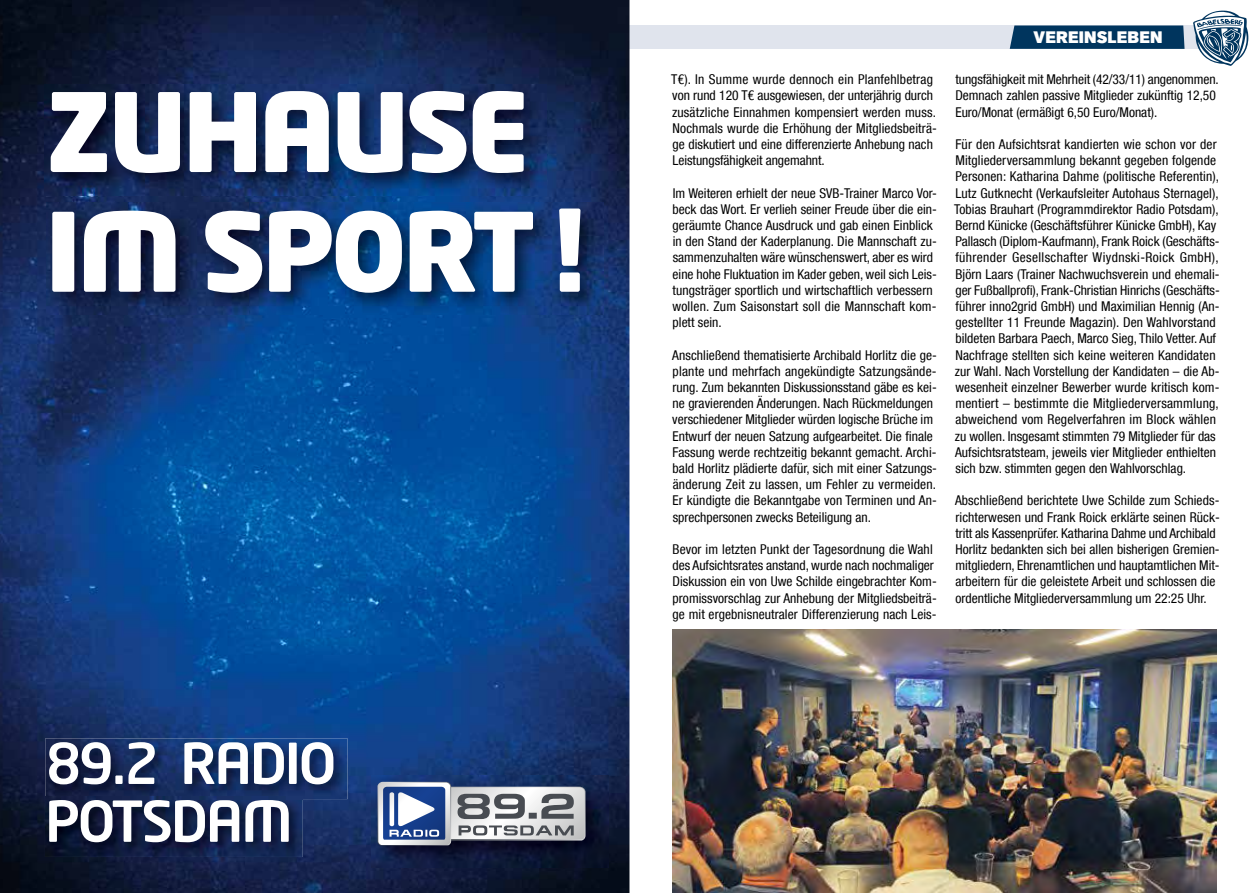
<style>
.page{position:relative;width:1259px;height:893px;background:#fff}
.page>*{position:absolute;margin:0;border:0;box-sizing:border-box;transform-origin:0 0}
.t1{font:900 107.7px/119.7px "Neo Tech Std";letter-spacing:-.04em;color:#fff}
.t2{font:500 55.65px/57.9px "Neo Tech Std";letter-spacing:-.04em;color:#fff}
.t3{font:800 16.5px "Akzid Grtsk Next";letter-spacing:.01em;color:#fff}
.t4{font:condensed 13.5px/16.2px "Helvetica Neue LT Com";letter-spacing:.005em;color:#000}
</style>
<div class="page">
<div style="left:43px;top:26px;width:1173px;height:23px;background:#e0e4ed"></div>
<img style="left:0;top:0;width:629px;height:893px">
<img style="left:44px;top:85px;width:502px;height:110px">
<img style="left:46px;top:202px;width:557px;height:113px">
<img style="left:45px;top:738px;width:302px;height:61px">
<img style="left:45px;top:799px;width:258px;height:58px">
<img style="left:45px;top:796px;width:258px;height:3px">
<img style="left:371px;top:775px;width:237px;height:93px">
<svg style="left:377px;top:782px;width:208px;height:63px"></svg>
<div style="left:1009px;top:26px;width:175px;height:23px;background:#00355e"></div>
<svg style="left:1193px;top:11px;width:55px;height:55px"></svg>
<img style="left:672px;top:630px;width:544px;height:263px">
<h1 class="t1" style="left:45px;top:69px;width:542px">ZUHAUSE<br>IM SPORT !</h1>
<h2 class="t2" style="left:45px;top:733px;width:293px">89.2 RADIO<br>POTSDAM</h2>
<p class="t4" style="left:671px;top:71px;width:267px">T€). In Summe wurde dennoch ein Planfehlbetrag von rund 120 T€ ausgewiesen, der unterjährig durch zusätzliche Einnahmen kompensiert werden muss.<br>Nochmals wurde die Erhöhung der Mitgliedsbeiträ&shy;ge diskutiert und eine differenzierte Anhebung nach Leistungsfähigkeit angemahnt.</p>
<p class="t4" style="left:672px;top:185px;width:266px">Im Weiteren erhielt der neue SVB-Trainer Marco Vor&shy;beck das Wort. Er verlieh seiner Freude über die ein&shy;geräumte Chance Ausdruck und gab einen Einblick in den Stand der Kaderplanung. Die Mannschaft zu&shy;sammenzuhalten wäre wünschenswert, aber es wird eine hohe Fluktuation im Kader geben, weil sich Leis&shy;tungsträger sportlich und wirtschaftlich verbessern wollen. Zum Saisonstart soll die Mannschaft kom&shy;plett sein.</p>
<p class="t4" style="left:672px;top:347px;width:266px">Anschließend thematisierte Archibald Horlitz die ge&shy;plante und mehrfach angekündigte Satzungsände&shy;rung. Zum bekannten Diskussionsstand gäbe es kei&shy;ne gravierenden Änderungen. Nach Rückmeldungen verschiedener Mitglieder würden logische Brüche im Entwurf der neuen Satzung aufgearbeitet. Die finale Fassung werde rechtzeitig bekannt gemacht. Archi&shy;bald Horlitz plädierte dafür, sich mit einer Satzungs&shy;änderung Zeit zu lassen, um Fehler zu vermeiden.<br>Er kündigte die Bekanntgabe von Terminen und An&shy;sprechpersonen zwecks Beteiligung an.</p>
<p class="t4" style="left:672px;top:541px;width:266px">Bevor im letzten Punkt der Tagesordnung die Wahl des Aufsichtsrates anstand, wurde nach nochmaliger Diskussion ein von Uwe Schilde eingebrachter Kom&shy;promissvorschlag zur Anhebung der Mitgliedsbeiträ&shy;ge mit ergebnisneutraler Differenzierung nach Leis-</p>
<p class="t3" style="left:1033px;top:27px;width:130px">VEREINSLEBEN</p>
<p class="t4" style="left:955px;top:71px;width:265px">tungsfähigkeit mit Mehrheit (42/33/11) angenommen.<br>Demnach zahlen passive Mitglieder zukünftig 12,50<br>Euro/Monat (ermäßigt 6,50 Euro/Monat).</p>
<p class="t4" style="left:954px;top:136px;width:267px">Für den Aufsichtsrat kandierten wie schon vor der Mitgliederversammlung bekannt gegeben folgende Personen: Katharina Dahme (politische Referentin), Lutz Gutknecht (Verkaufsleiter Autohaus Sternagel), Tobias Brauhart (Programmdirektor Radio Potsdam), Bernd Künicke (Geschäftsführer Künicke GmbH), Kay Pallasch (Diplom-Kaufmann), Frank Roick (Geschäfts&shy;führender Gesellschafter Wiydnski-Roick GmbH), Björn Laars (Trainer Nachwuchsverein und ehemali&shy;ger Fußballprofi), Frank-Christian Hinrichs (Geschäfts&shy;führer inno2grid GmbH) und Maximilian Hennig (An&shy;gestellter 11 Freunde Magazin). Den Wahlvorstand bildeten Barbara Paech, Marco Sieg, Thilo Vetter. Auf Nachfrage stellten sich keine weiteren Kandidaten zur Wahl. Nach Vorstellung der Kandidaten – die Ab&shy;wesenheit einzelner Bewerber wurde kritisch kom&shy;mentiert – bestimmte die Mitgliederversammlung, abweichend vom Regelverfahren im Block wählen zu wollen. Insgesamt stimmten 79 Mitglieder für das Aufsichtsratsteam, jeweils vier Mitglieder enthielten sich bzw. stimmten gegen den Wahlvorschlag.</p>
<p class="t4" style="left:955px;top:492px;width:266px">Abschließend berichtete Uwe Schilde zum Schieds&shy;richterwesen und Frank Roick erklärte seinen Rück&shy;tritt als Kassenprüfer. Katharina Dahme und Archibald Horlitz bedankten sich bei allen bisherigen Gremien&shy;mitgliedern, Ehrenamtlichen und hauptamtlichen Mit&shy;arbeitern für die geleistete Arbeit und schlossen die ordentliche Mitgliederversammlung um 22:25 Uhr.</p>
</div>
